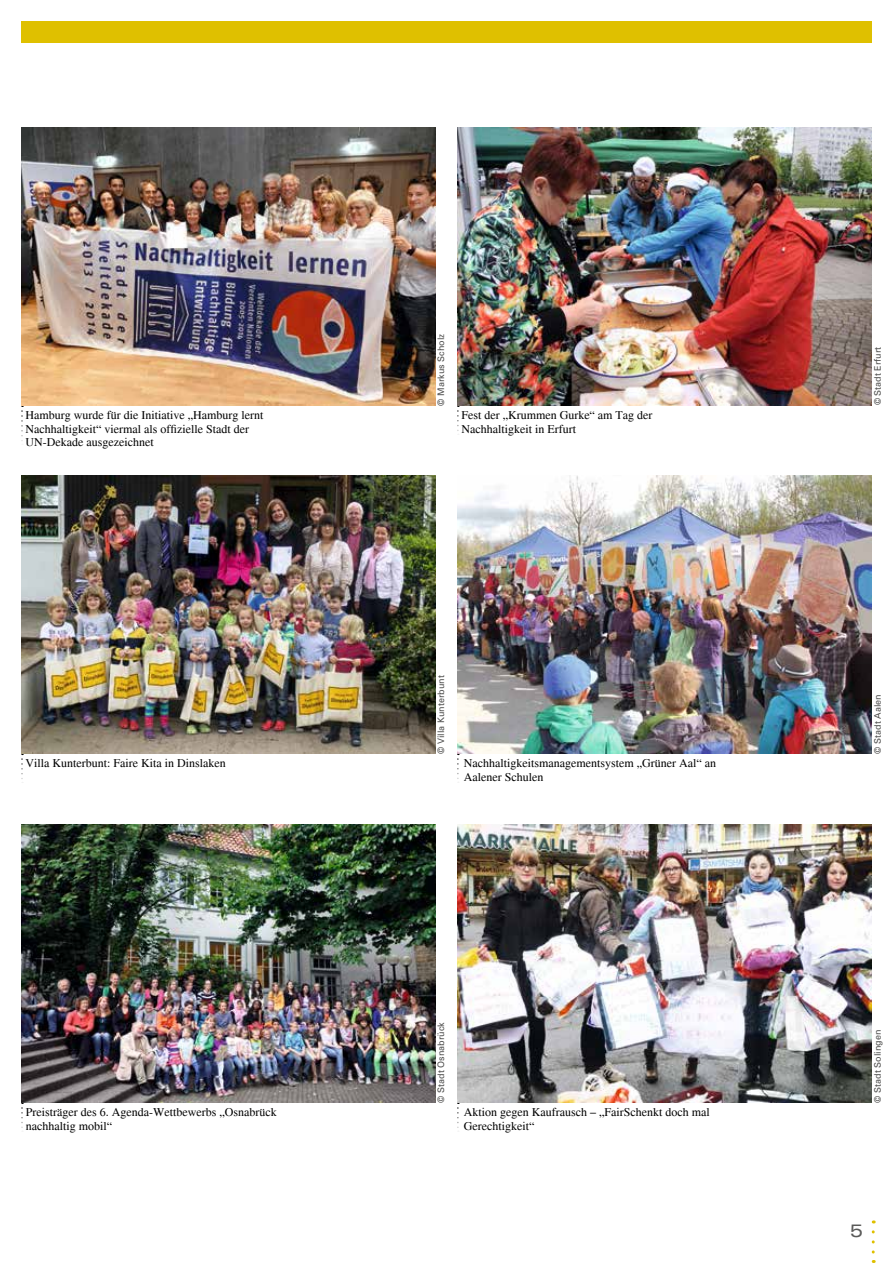
<style>
.page{position:relative;width:893px;height:1263px;background:#fff}
.page>*{position:absolute;margin:0;border:0;box-sizing:border-box;transform-origin:0 0}
.t1{font:expanded 18px "Univers";color:#5a5a59}
.t2{font:12px/13.5px "Times";color:#000}
.t3{font:9px "Univers";color:#4d4d4c}
</style>
<div class="page">
<div style="left:21px;top:21px;width:851px;height:22px;background:#dfc000"></div>
<svg style="left:872px;top:1232px;width:3px;height:31px"></svg>
<svg style="left:457px;top:753px;width:2px;height:30px"></svg>
<img style="left:457px;top:476px;width:415px;height:277px">
<svg style="left:21px;top:405px;width:2px;height:36px"></svg>
<img style="left:21px;top:128px;width:414px;height:277px">
<svg style="left:457px;top:1102px;width:2px;height:30px"></svg>
<img style="left:457px;top:825px;width:415px;height:277px">
<svg style="left:21px;top:1102px;width:2px;height:30px"></svg>
<img style="left:21px;top:825px;width:415px;height:277px">
<svg style="left:457px;top:405px;width:2px;height:30px"></svg>
<svg style="left:21px;top:753px;width:2px;height:30px"></svg>
<img style="left:457px;top:128px;width:415px;height:277px">
<img style="left:21px;top:476px;width:415px;height:277px">
<p class="t3" style="left:436px;top:405px;width:73px;rotate:-90deg">© Markus Scholz</p>
<p class="t3" style="left:872px;top:405px;width:60px;rotate:-90deg">© Stadt Erfurt</p>
<p class="t2" style="left:25px;top:408px;width:239px">Hamburg wurde für die Initiative „Hamburg lernt<br>Nachhaltigkeit“ viermal als offizielle Stadt der<br>UN-Dekade ausgezeichnet</p>
<p class="t2" style="left:461px;top:408px;width:193px">Fest der „Krummen Gurke“ am Tag der<br>Nachhaltigkeit in Erfurt</p>
<p class="t3" style="left:436px;top:753px;width:80px;rotate:-90deg">© Villa Kunterbunt</p>
<p class="t3" style="left:872px;top:753px;width:61px;rotate:-90deg">© Stadt Aalen</p>
<p class="t2" style="left:25px;top:756px;width:202px">Villa Kunterbunt: Faire Kita in Dinslaken</p>
<p class="t2" style="left:464px;top:756px;width:254px">Nachhaltigkeitsmanagementsystem „Grüner Aal“ an<br>Aalener Schulen</p>
<p class="t3" style="left:436px;top:1102px;width:82px;rotate:-90deg">© Stadt Osnabrück</p>
<p class="t3" style="left:872px;top:1102px;width:74px;rotate:-90deg">© Stadt Solingen</p>
<p class="t2" style="left:26px;top:1105px;width:252px">Preisträger des 6. Agenda-Wettbewerbs „Osnabrück nachhaltig mobil“</p>
<p class="t2" style="left:464px;top:1105px;width:247px">Aktion gegen Kaufrausch – „FairSchenkt doch mal<br>Gerechtigkeit“</p>
<h1 class="t1" style="left:850px;top:1220px;width:15px">5</h1>
</div>
